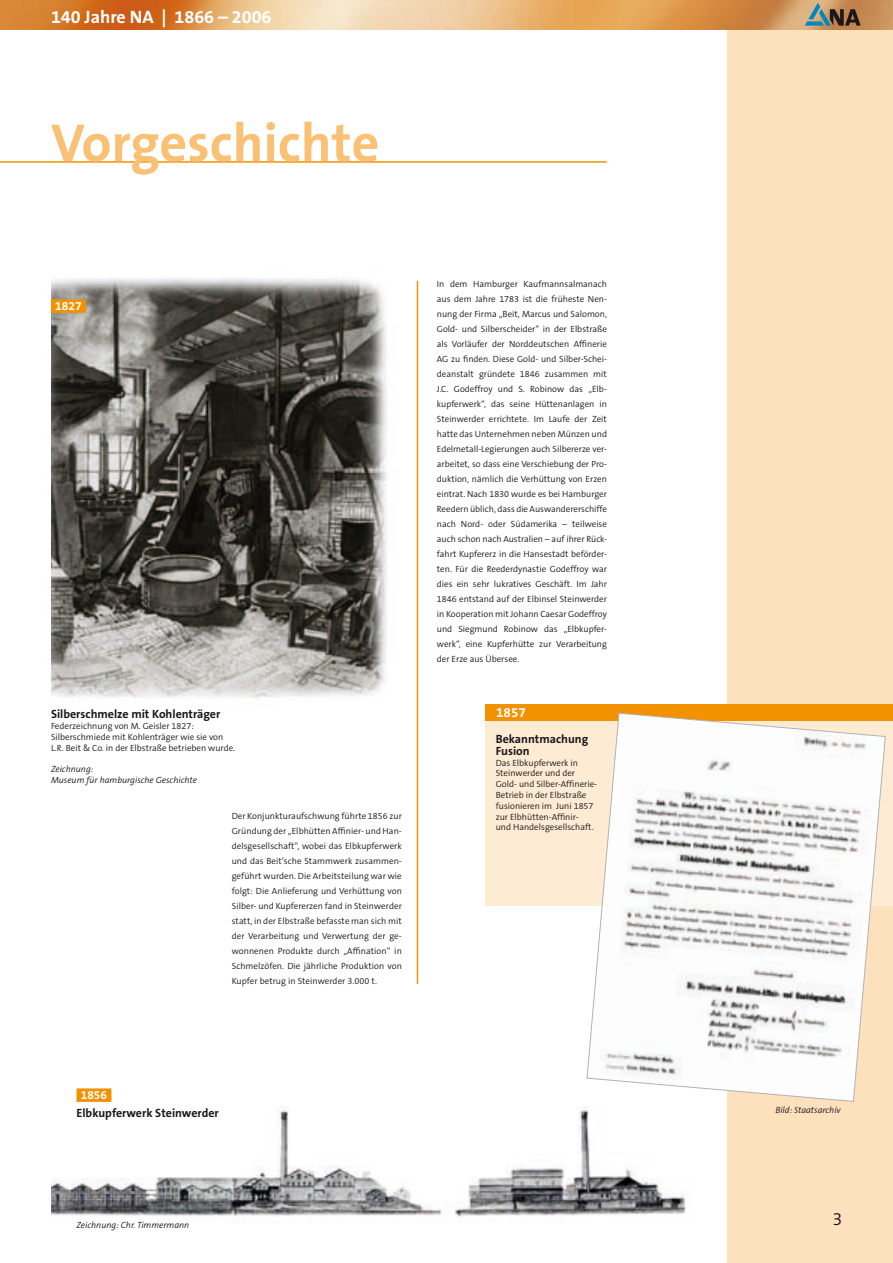
<style>
.page{position:relative;width:893px;height:1263px;background:#fff}
.page>*{position:absolute;margin:0;border:0;box-sizing:border-box;transform-origin:0 0}
.t1{font:700 54px "The Sans B7";color:#fac074}
.t2{font:700 18px "The Sans B7";color:#fff}
.t3{font:300 18px "The Sans B4";color:#1a171c}
.t4{font:700 13.5px "The Sans B7";color:#fff}
.t5{font:700 12px/12px "The Sans B7";color:#1a171c}
.t6{font:700 12px "The Sans B7";color:#fff}
.t7{font:300 9px/15px "The Sans B4";color:#1a171c}
.t8{font:italic 300 9px/10.8px "The Sans B4";color:#1a171c}
</style>
<div class="page">
<img style="left:0;top:0;width:893px;height:30px">
<svg style="left:805px;top:3px;width:56px;height:23px"></svg>
<hr style="left:0;top:161px;width:607px;height:2px;background:#f29200">
<div style="left:727px;top:30px;width:166px;height:1233px;background:#fde0bc"></div>
<img style="left:51px;top:278px;width:336px;height:420px">
<img style="left:51px;top:1106px;width:635px;height:114px">
<div style="left:51px;top:299px;width:35px;height:11px;background:#f29200"></div>
<svg style="left:51px;top:310px;width:35px;height:3px"></svg>
<div style="left:485px;top:711px;width:408px;height:194px;background:#feebd3"></div>
<div style="left:485px;top:704px;width:408px;height:17px;background:#f29200"></div>
<svg style="left:586px;top:713px;width:300px;height:389px"></svg>
<div style="left:77px;top:1088px;width:34px;height:11px;background:#f29200"></div>
<svg style="left:77px;top:1099px;width:34px;height:3px"></svg>
<hr style="left:417px;top:281px;width:1px;height:703px;background:#f29200">
<h2 class="t2" style="left:51px;top:7px;width:222px">140 Jahre NA | 1866 – 2006</h2>
<h1 class="t1" style="left:51px;top:114px;width:330px">Vorgeschichte</h1>
<h3 class="t6" style="left:55px;top:299px;width:28px">1827</h3>
<h3 class="t5" style="left:51px;top:708px;width:171px">Silberschmelze mit Kohlenträger</h3>
<p class="t7" style="left:51px;top:721px;width:186px;line-height:10.8px">Federzeichnung von M. Geisler 1827:<br>Silberschmiede mit Kohlenträger wie sie von<br>L.R. Beit &amp; Co. in der Elbstraße betrieben wurde.</p>
<p class="t8" style="left:51px;top:764px;width:147px">Zeichnung:<br>Museum für hamburgische Geschichte</p>
<p class="t7" style="left:232px;top:809px;width:172px;text-align:justify">Der Konjunkturaufschwung führte 1856 zur Gründung der „Elbhütten Affinier- und Han&shy;delsgesellschaft“, wobei das Elbkupferwerk und das Beit‘sche Stammwerk zusammen&shy;geführt wurden. Die Arbeitsteilung war wie folgt: Die Anlieferung und Verhüttung von Silber- und Kupfererzen fand in Steinwerder statt, in der Elbstraße befasste man sich mit der Verarbeitung und Verwertung der ge&shy;wonnenen Produkte durch „Affination“ in Schmelzöfen. Die jährliche Produktion von Kupfer betrug in Steinwerder 3.000 t.</p>
<p class="t7" style="left:437px;top:277px;width:172px;text-align:justify">In dem Hamburger Kaufmannsalmanach aus dem Jahre 1783 ist die früheste Nen&shy;nung der Firma „Beit, Marcus und Salomon, Gold- und Silberscheider“ in der Elbstraße als Vorläufer der Norddeutschen Affinerie AG zu finden. Diese Gold- und Silber-Schei&shy;deanstalt gründete 1846 zusammen mit J.C. Godeffroy und S. Robinow das „Elb&shy;kupferwerk“, das seine Hüttenanlagen in Steinwerder errichtete. Im Laufe der Zeit hatte das Unternehmen neben Münzen und Edelmetall-Legierungen auch Silbererze ver&shy;arbeitet, so dass eine Verschiebung der Pro&shy;duktion, nämlich die Verhüttung von Erzen eintrat. Nach 1830 wurde es bei Hamburger Reedern üblich, dass die Auswandererschiffe nach Nord- oder Südamerika – teilweise auch schon nach Australien – auf ihrer Rück&shy;fahrt Kupfererz in die Hansestadt beförder&shy;ten. Für die Reederdynastie Godeffroy war dies ein sehr lukratives Geschäft. Im Jahr 1846 entstand auf der Elbinsel Steinwerder in Kooperation mit Johann Caesar Godeffroy und Siegmund Robinow das „Elbkupfer&shy;werk“, eine Kupferhütte zur Verarbeitung der Erze aus Übersee.</p>
<h3 class="t4" style="left:496px;top:705px;width:31px">1857</h3>
<h3 class="t5" style="left:496px;top:733px;width:94px">Bekanntmachung<br>Fusion</h3>
<p class="t7" style="left:496px;top:757px;width:103px;line-height:10.8px">Das Elbkupferwerk in<br>Steinwerder und der<br>Gold- und Silber-Affinerie-<br>Betrieb in der Elbstraße fusionieren im Juni 1857 zur Elbhütten-Affinir-<br>und Handelsgesellschaft.</p>
<h3 class="t6" style="left:81px;top:1088px;width:28px">1856</h3>
<h3 class="t5" style="left:77px;top:1107px;width:144px">Elbkupferwerk Steinwerder</h3>
<p class="t8" style="left:77px;top:1220px;width:114px">Zeichnung: Chr. Timmermann</p>
<p class="t8" style="left:775px;top:1105px;width:67px">Bild: Staatsarchiv</p>
<h2 class="t3" style="left:832px;top:1209px;width:11px">3</h2>
</div>
